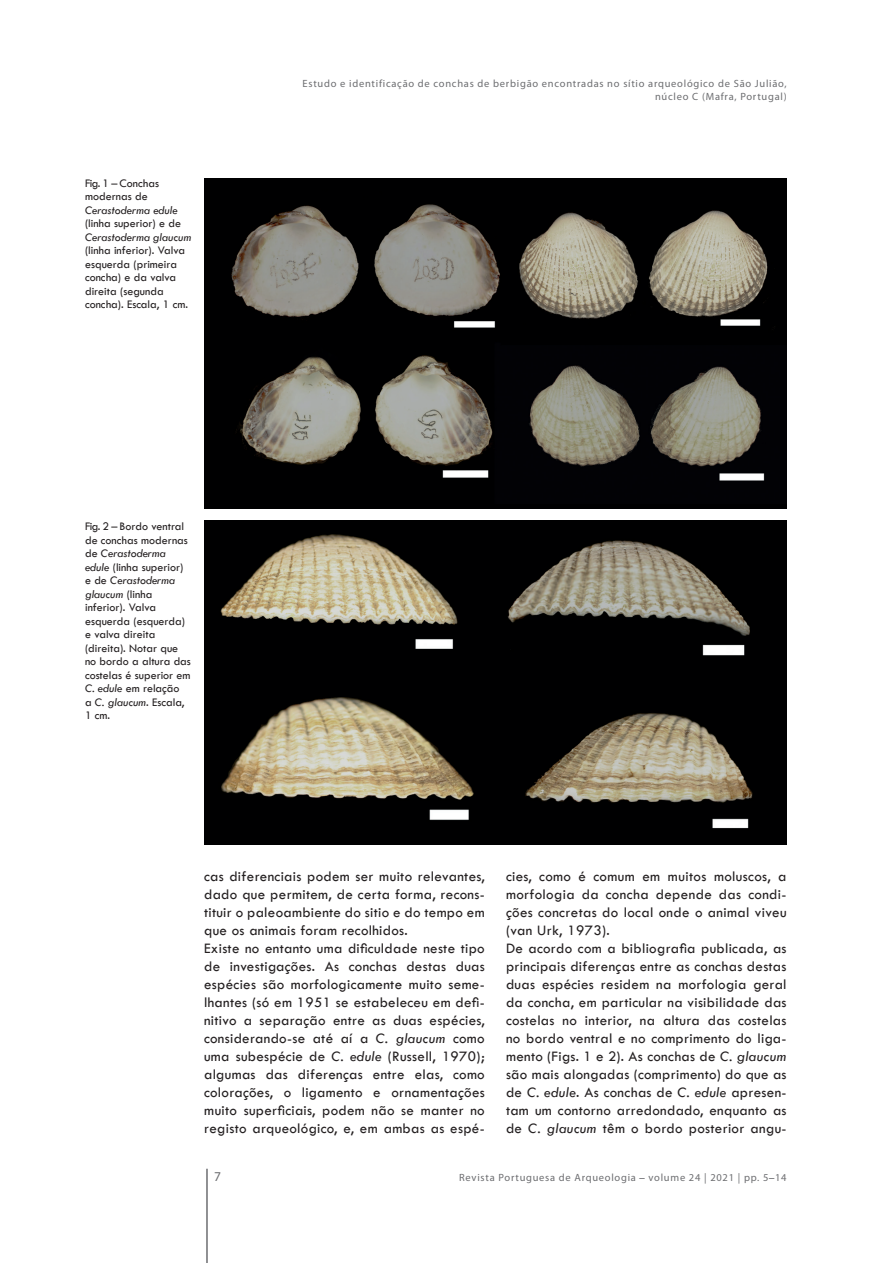
<style>
.page{position:relative;width:893px;height:1263px;background:#fff}
.page>*{position:absolute;margin:0;border:0;box-sizing:border-box;transform-origin:0 0}
.Normal_RCAPI{font:15px/18px "Tw Cen";letter-spacing:.02em;color:#231f20;text-align:justify}
.t1{font:13.5px "Myriad Pro";color:#6c6d70}
.t2{font:12px/13.5px "Tw Cen";color:#231f20}
.t3{font:10.5px/12.6px "Myriad Pro";letter-spacing:.07em;color:#6c6d70;text-align:right}
.s1{font-style:italic}
.s2{font-family:"Tw Cen"}
</style>
<div class="page">
<hr style="left:206px;top:1169px;width:2px;height:94px;background:#6c6d70">
<img style="left:204px;top:179px;width:583px;height:330px">
<img style="left:204px;top:520px;width:583px;height:325px">
<p class="t2" style="left:85px;top:176px;width:108px">Fig. 1 – Conchas modernas de<br><span class="s1">Cerastoderma edule </span>(linha superior) e de<br><span class="s1">Cerastoderma glaucum </span>(linha inferior). Valva esquerda (primeira concha) e da valva direita (segunda concha). Escala, 1 cm.</p>
<p class="t3" style="left:303px;top:77px;width:486px">Estudo e identificação de conchas de berbigão encontradas no sítio arqueológico de São Julião, núcleo C (Mafra, Portugal)</p>
<p class="t2" style="left:85px;top:520px;width:107px">Fig. 2 – Bordo ventral de conchas modernas de <span class="s1">Cerastoderma edule</span> (linha superior) e de <span class="s1">Cerastoderma glaucum</span> (linha inferior). Valva esquerda (esquerda) e valva direita (direita). Notar que no bordo a altura das costelas é superior em<br><span class="s1">C. edule</span> em relação<br>a <span class="s1">C. glaucum</span>. Escala,<br>1 cm.</p>
<p class="Normal_RCAPI" style="left:204px;top:867px;width:282px">cas diferenciais podem ser muito relevantes, dado que permitem, de certa forma, recons&shy;tituir o paleoambiente do sitio e do tempo em que os animais foram recolhidos.</p>
<p class="Normal_RCAPI" style="left:204px;top:939px;width:282px">Existe no entanto uma dificuldade neste tipo de investigações. As conchas destas duas espécies são morfologicamente muito seme&shy;lhantes (só em 1951 se estabeleceu em defi&shy;nitivo a separação entre as duas espécies, considerando-se até aí a <span class="s1">C. glaucum</span> como uma subespécie de <span class="s1">C. edule</span> (Russell, 1970); algumas das diferenças entre elas, como colorações, o ligamento e ornamentações muito superficiais, podem não se manter no registo arqueológico, e, em ambas as espé-</p>
<p class="Normal_RCAPI" style="left:506px;top:867px;width:282px">cies, como é comum em muitos moluscos, a morfologia da concha depende das condi&shy;ções concretas do local onde o animal viveu (van Urk, 1973).</p>
<p class="Normal_RCAPI" style="left:506px;top:939px;width:282px">De acordo com a bibliografia publicada, as principais diferenças entre as conchas destas duas espécies residem na morfologia geral da concha, em particular na visibilidade das costelas no interior, na altura das costelas no bordo ventral e no comprimento do liga&shy;mento (Figs. 1 e 2). As conchas de <span class="s1">C. glaucum </span>são mais alongadas (comprimento) do que as de <span class="s1">C. edule</span>. As conchas de <span class="s1">C. edule</span> apresen&shy;tam um contorno arredondado, enquanto as de <span class="s1">C. glaucum</span> têm o bordo posterior angu-</p>
<p class="t1" style="left:214px;top:1168px;width:8px">7</p>
<p class="t3" style="left:459px;top:1171px;width:329px">Revista Portuguesa de Arqueologia <span class="s2">–</span> volume 24 | 2021 | pp. 5<span class="s2">–</span>14</p>
</div>
